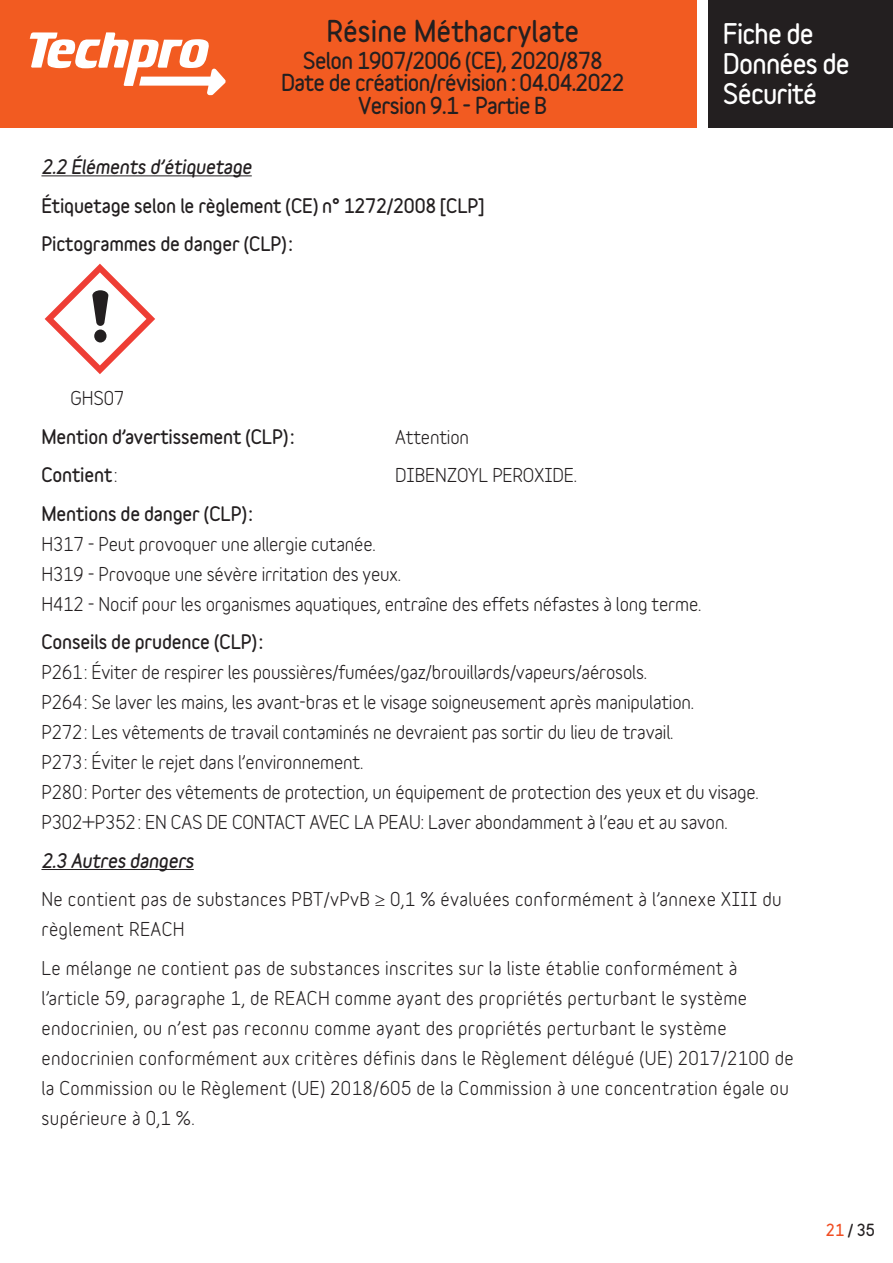
<style>
.page{position:relative;width:893px;height:1263px;background:#fff}
.page>*{position:absolute;margin:0;border:0;box-sizing:border-box;transform-origin:0 0}
.t1{font:900 27px "Variable";color:#231f20}
.t2{font:900 25.5px/30px "Variable";letter-spacing:-.03em;color:#fff}
.t3{font:900 21px/22.5px "Variable";letter-spacing:-.03em;color:#231f20;text-align:center}
.TEXTE_COURANT{font:700 18px/30px "Variable";letter-spacing:-.01em;color:#231f20}
.TEXTE_COURANT-2{font:700 18px/30px "Variable";letter-spacing:.02em;color:#231f20}
.TEXTE_COURANT-3{font:900 18px "Variable";letter-spacing:-.01em;color:#231f20}
.TEXTE_COURANT-4{font:italic 900 18px "Variable";letter-spacing:-.01em;color:#231f20}
.t4{font:900 15px "Variable";color:#231f20}
.s1{font-weight:700}
.s2{font-weight:900}
.s3{color:#f04d22}
</style>
<div class="page">
<div style="left:0;top:0;width:723px;height:128px;background:#f25b21"></div>
<div style="left:702px;top:0;width:191px;height:128px;background:#231f20"></div>
<div style="left:697px;top:0;width:11px;height:128px;background:#fff"></div>
<svg style="left:30px;top:32px;width:196px;height:63px"></svg>
<hr style="left:41px;top:175px;width:211px;height:1px;background:#231f20">
<hr style="left:41px;top:869px;width:153px;height:1px;background:#231f20">
<svg style="left:45px;top:264px;width:110px;height:110px"></svg>
<h1 class="t1" style="left:327px;top:13px;width:254px">Résine Méthacrylate</h1>
<p class="t3" style="left:281px;top:49px;width:345px">Selon 1907/2006 (CE), 2020/878<br>Date de création/révision : 04.04.2022<br>Version 9.1 - Partie B</p>
<p class="TEXTE_COURANT-4" style="left:41px;top:155px;width:212px">2.2 Éléments d’étiquetage</p>
<p class="TEXTE_COURANT-3" style="left:41px;top:194px;width:444px">Étiquetage selon le règlement (CE) n° 1272/2008 [CLP]</p>
<p class="TEXTE_COURANT-3" style="left:41px;top:232px;width:253px">Pictogrammes de danger (CLP):</p>
<h2 class="t2" style="left:723px;top:19px;width:128px">Fiche de<br>Données de<br>Sécurité</h2>
<p class="TEXTE_COURANT" style="left:70px;top:383px;width:55px">GHS07</p>
<p class="TEXTE_COURANT-3" style="left:41px;top:425px;width:254px">Mention d’avertissement (CLP):</p>
<p class="TEXTE_COURANT" style="left:395px;top:421px;width:75px">Attention</p>
<p class="TEXTE_COURANT-3" style="left:41px;top:463px;width:77px">Contient<span class="s1">:</span></p>
<p class="TEXTE_COURANT" style="left:395px;top:460px;width:183px">DIBENZOYL PEROXIDE.</p>
<p class="TEXTE_COURANT" style="left:41px;top:498px;width:661px"><span class="s2">Mentions de danger (CLP):<br></span>H317 - Peut provoquer une allergie cutanée.<br>H319 - Provoque une sévère irritation des yeux.<br>H412 - Nocif pour les organismes aquatiques, entraîne des effets néfastes à long terme.</p>
<p class="TEXTE_COURANT" style="left:41px;top:627px;width:719px"><span class="s2">Conseils de prudence (CLP):<br></span>P261: Éviter de respirer les poussières/fumées/gaz/brouillards/vapeurs/aérosols.<br>P264: Se laver les mains, les avant-bras et le visage soigneusement après manipulation.<br>P272: Les vêtements de travail contaminés ne devraient pas sortir du lieu de travail.<br>P273: Éviter le rejet dans l’environnement.<br>P280: Porter des vêtements de protection, un équipement de protection des yeux et du visage.<br>P302+P352: EN CAS DE CONTACT AVEC LA PEAU: Laver abondamment à l’eau et au savon.</p>
<p class="TEXTE_COURANT-4" style="left:41px;top:849px;width:154px">2.3 Autres dangers</p>
<p class="TEXTE_COURANT-2" style="left:41px;top:884px;width:742px">Ne contient pas de substances PBT/vPvB ≥ 0,1 % évaluées conformément à l’annexe XIII du règlement REACH</p>
<p class="TEXTE_COURANT-2" style="left:41px;top:952px;width:754px">Le mélange ne contient pas de substances inscrites sur la liste établie conformément à l’article 59, paragraphe 1, de REACH comme ayant des propriétés perturbant le système endocrinien, ou n’est pas reconnu comme ayant des propriétés perturbant le système endocrinien conformément aux critères définis dans le Règlement délégué (UE) 2017/2100 de la Commission ou le Règlement (UE) 2018/605 de la Commission à une concentration égale ou supérieure à 0,1 %.</p>
<p class="t4" style="left:826px;top:1220px;width:51px"><span class="s3">21</span> / 35</p>
</div>
